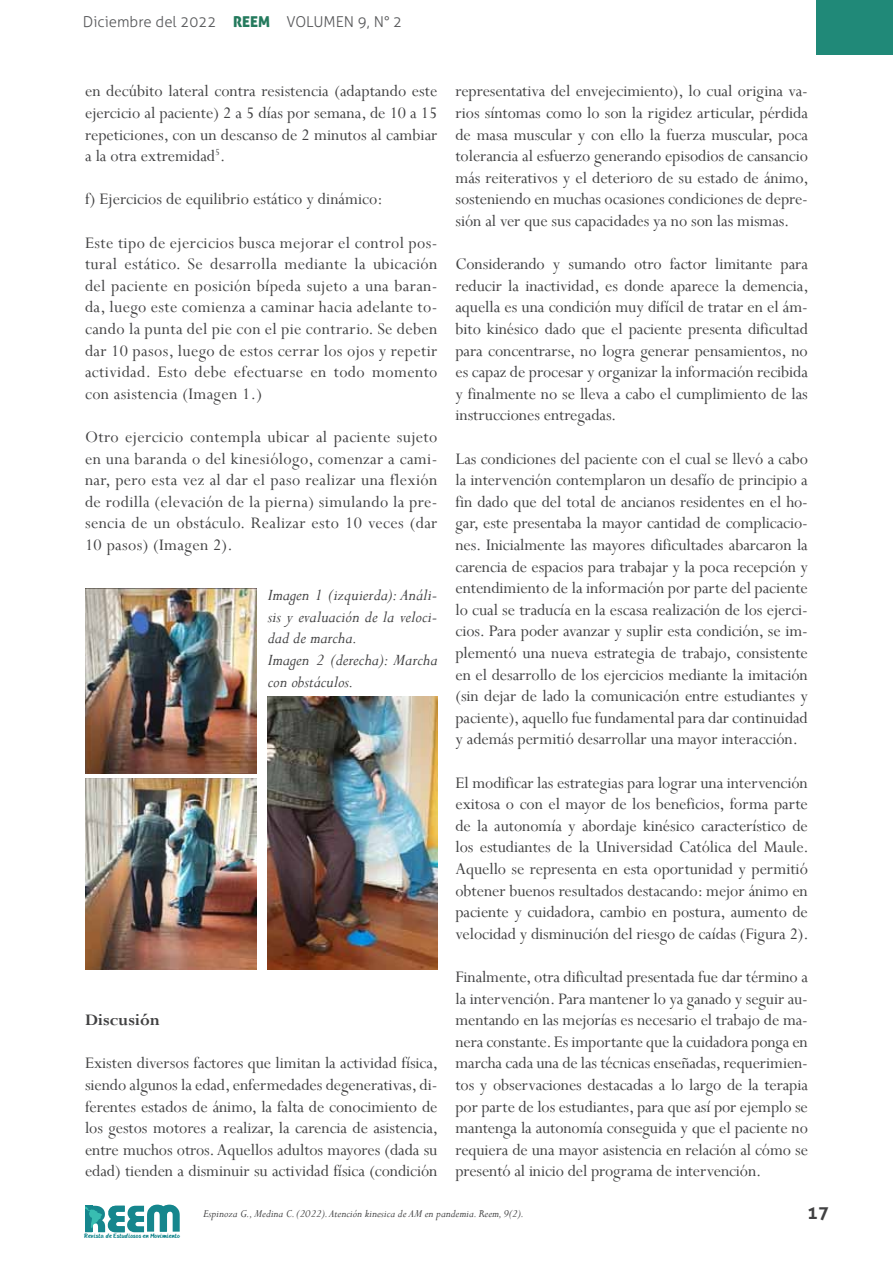
<style>
.page{position:relative;width:893px;height:1263px;background:#fff}
.page>*{position:absolute;margin:0;border:0;box-sizing:border-box;transform-origin:0 0}
.t1{font:18px/21.6px "Perpetua";letter-spacing:-.005em;color:#414142;text-align:justify}
.t2{font:italic 18px/21.6px "Perpetua";color:#414142}
.t3{font:700 18px "Perpetua";color:#414142}
.t4{font:700 18px "Aller";color:#414142}
.t5{font:300 15px "Aller";color:#58595b}
.t6{font:italic 12px "Perpetua";color:#414142}
.t7{font:6.45px "HANDYHANDY";color:#15868d}
.s1{font-family:"Aller Display";font-weight:400;color:#247a5d}
</style>
<div class="page">
<div style="left:816px;top:0;width:77px;height:54px;background:#208978"></div>
<svg style="left:85px;top:1204px;width:95px;height:28px"></svg>
<img style="left:85px;top:589px;width:171px;height:184px">
<img style="left:85px;top:778px;width:171px;height:191px">
<img style="left:268px;top:697px;width:169px;height:272px">
<p class="t5" style="left:83px;top:13px;width:321px">Diciembre del 2022 <span class="s1">REEM</span> VOLUMEN 9, N° 2</p>
<p class="t1" style="left:85px;top:80px;width:354px">en decúbito lateral contra resistencia (adaptando este ejercicio al paciente) 2 a 5 días por semana, de 10 a 15 repeticiones, con un descanso de 2 minutos al cambiar a la otra extremidad<sup>5</sup>.</p>
<p class="t1" style="left:85px;top:188px;width:299px">f) Ejercicios de equilibrio estático y dinámico:</p>
<p class="t1" style="left:85px;top:231px;width:354px">Este tipo de ejercicios busca mejorar el control pos&shy;tural estático. Se desarrolla mediante la ubicación del paciente en posición bípeda sujeto a una baran&shy;da, luego este comienza a caminar hacia adelante to&shy;cando la punta del pie con el pie contrario. Se deben dar 10 pasos, luego de estos cerrar los ojos y repetir actividad. Esto debe efectuarse en todo momento con asistencia (Imagen 1.)</p>
<p class="t1" style="left:85px;top:426px;width:354px">Otro ejercicio contempla ubicar al paciente sujeto en una baranda o del kinesiólogo, comenzar a cami&shy;nar, pero esta vez al dar el paso realizar una flexión de rodilla (elevación de la pierna) simulando la pre&shy;sencia de un obstáculo. Realizar esto 10 veces (dar 10 pasos) (Imagen 2).</p>
<p class="t1" style="left:455px;top:80px;width:355px">representativa del envejecimiento), lo cual origina va&shy;rios síntomas como lo son la rigidez articular, pérdida de masa muscular y con ello la fuerza muscular, poca tolerancia al esfuerzo generando episodios de cansancio más reiterativos y el deterioro de su estado de ánimo, sosteniendo en muchas ocasiones condiciones de depre&shy;sión al ver que sus capacidades ya no son las mismas.</p>
<p class="t1" style="left:455px;top:253px;width:355px">Considerando y sumando otro factor limitante para reducir la inactividad, es donde aparece la demencia, aquella es una condición muy difícil de tratar en el ám&shy;bito kinésico dado que el paciente presenta dificultad para concentrarse, no logra generar pensamientos, no es capaz de procesar y organizar la información recibida y finalmente no se lleva a cabo el cumplimiento de las instrucciones entregadas.</p>
<p class="t1" style="left:455px;top:447px;width:354px">Las condiciones del paciente con el cual se llevó a cabo la intervención contemplaron un desafío de principio a fin dado que del total de ancianos residentes en el ho&shy;gar, este presentaba la mayor cantidad de complicacio&shy;nes. Inicialmente las mayores dificultades abarcaron la carencia de espacios para trabajar y la poca recepción y entendimiento de la información por parte del paciente lo cual se traducía en la escasa realización de los ejerci&shy;cios. Para poder avanzar y suplir esta condición, se im&shy;plementó una nueva estrategia de trabajo, consistente en el desarrollo de los ejercicios mediante la imitación (sin dejar de lado la comunicación entre estudiantes y paciente), aquello fue fundamental para dar continuidad y además permitió desarrollar una mayor interacción.</p>
<p class="t1" style="left:455px;top:771px;width:355px">El modificar las estrategias para lograr una intervención exitosa o con el mayor de los beneficios, forma parte de la autonomía y abordaje kinésico característico de los estudiantes de la Universidad Católica del Maule.<br>Aquello se representa en esta oportunidad y permitió obtener buenos resultados destacando: mejor ánimo en paciente y cuidadora, cambio en postura, aumento de velocidad y disminución del riesgo de caídas (Figura 2).</p>
<p class="t1" style="left:455px;top:966px;width:354px">Finalmente, otra dificultad presentada fue dar término a la intervención. Para mantener lo ya ganado y seguir au&shy;mentando en las mejorías es necesario el trabajo de ma&shy;nera constante. Es importante que la cuidadora ponga en marcha cada una de las técnicas enseñadas, requerimien&shy;tos y observaciones destacadas a lo largo de la terapia por parte de los estudiantes, para que así por ejemplo se mantenga la autonomía conseguida y que el paciente no requiera de una mayor asistencia en relación al cómo se presentó al inicio del programa de intervención.</p>
<p class="t6" style="left:203px;top:1206px;width:322px">Espinoza G., Medina C. (2022). Atención kinesica de AM en pandemia. Reem, 9(2).</p>
<p class="t2" style="left:268px;top:584px;width:171px">Imagen 1 (izquierda): Análi&shy;sis y evaluación de la veloci&shy;dad de marcha.<br>Imagen 2 (derecha): Marcha con obstáculos.</p>
<p class="t3" style="left:85px;top:1009px;width:77px">Discusión</p>
<p class="t1" style="left:85px;top:1052px;width:355px">Existen diversos factores que limitan la actividad física, siendo algunos la edad, enfermedades degenerativas, di&shy;ferentes estados de ánimo, la falta de conocimiento de los gestos motores a realizar, la carencia de asistencia, entre muchos otros. Aquellos adultos mayores (dada su edad) tienden a disminuir su actividad física (condición</p>
<p class="t4" style="left:807px;top:1201px;width:23px">17</p>
<p class="t7" style="left:84px;top:1233px;width:97px">Revista de Estudiosos en Movimiento</p>
</div>
